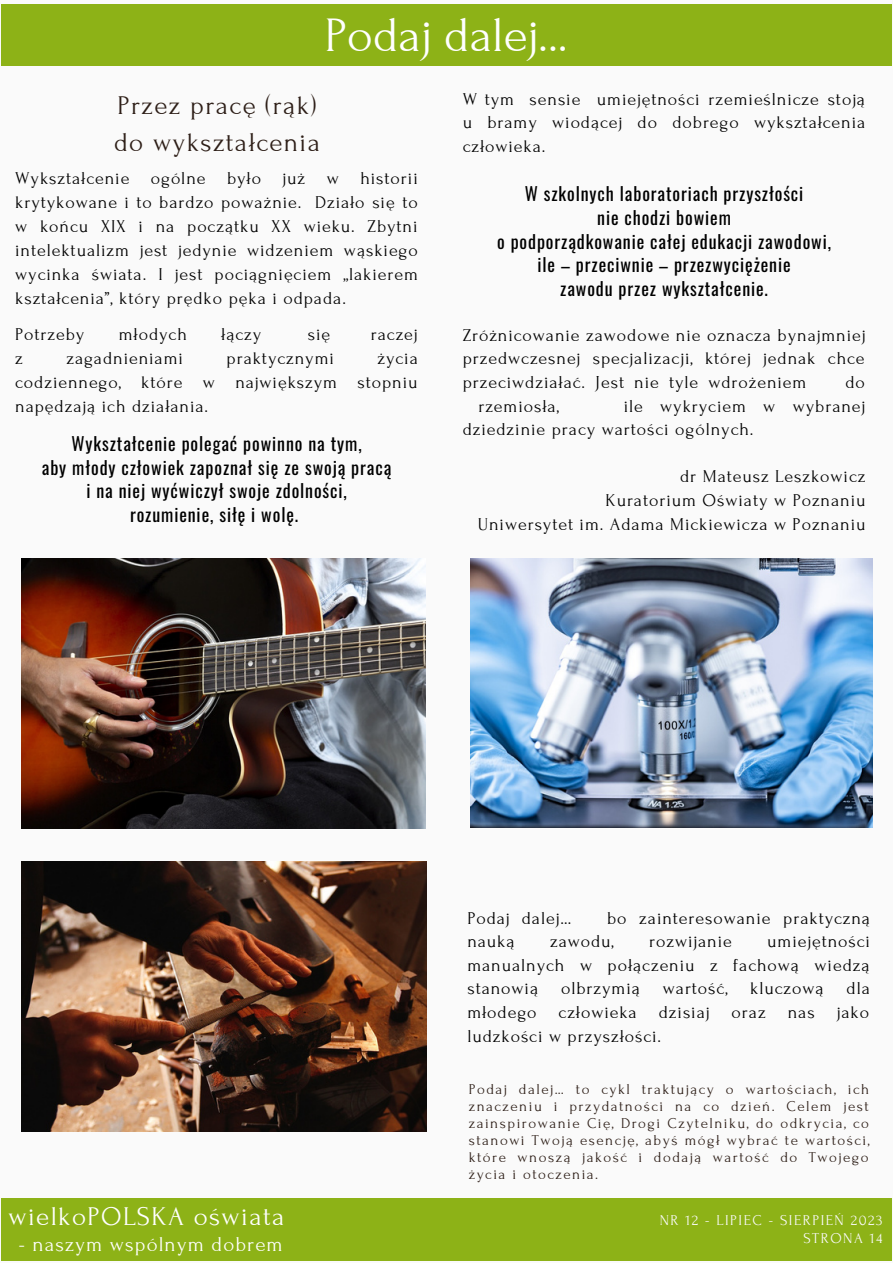
<style>
.page{position:relative;width:893px;height:1264px;background:#fff}
.page>*{position:absolute;margin:0;border:0;box-sizing:border-box;transform-origin:0 0}
.t1{font:49.5px "Forum";color:#fff}
.t2{font:27px "Forum";letter-spacing:.05em;color:#2d1e17}
.t3{font:27px "Forum";letter-spacing:.05em;color:#fff}
.t4{font:21px "Forum";letter-spacing:.05em;color:#fff}
.t5{font:19.8px "Forum";letter-spacing:.1em;color:#fafafa}
.t6{font:18px/23.5px "Forum";letter-spacing:.05em;color:#000;text-align:justify}
.t7{font:18px "Oswald";letter-spacing:.05em;color:#000}
.t8{font:15px/16.8px "Forum";letter-spacing:.1em;color:#2d1e17;text-align:justify}
.t9{font:15px "Forum";letter-spacing:.1em;color:#fafafa}
</style>
<div class="page">
<div style="left:0;top:0;width:892px;height:1262px;background:#fafafa"></div>
<div style="left:1px;top:4px;width:890px;height:62px;background:#8db217"></div>
<div style="left:1px;top:1198px;width:890px;height:63px;background:#8db217"></div>
<img style="left:22px;top:558px;width:403px;height:270px">
<img style="left:22px;top:861px;width:404px;height:270px">
<img style="left:470px;top:558px;width:402px;height:269px">
<p class="t1" style="left:325px;top:8px;width:244px">Podaj dalej...</p>
<p class="t2" style="left:117px;top:90px;width:200px">Przez pracę (rąk)</p>
<p class="t2" style="left:114px;top:127px;width:207px">do wykształcenia</p>
<p class="t6" style="left:15px;top:166px;width:404px;line-height:24px">Wykształcenie ogólne było już w historii krytykowane i to bardzo poważnie. Działo się to w końcu XIX i na początku XX wieku. Zbytni intelektualizm jest jedynie widzeniem wąskiego wycinka świata. I jest pociągnięciem „lakierem kształcenia”, który prędko pęka i odpada.</p>
<p class="t6" style="left:15px;top:322px;width:71px">Potrzeby</p>
<p class="t6" style="left:119px;top:322px;width:70px">młodych</p>
<p class="t6" style="left:221px;top:322px;width:42px">łączy</p>
<p class="t6" style="left:308px;top:322px;width:24px">się</p>
<p class="t6" style="left:371px;top:322px;width:48px">raczej</p>
<p class="t6" style="left:15px;top:346px;width:9px">z</p>
<p class="t6" style="left:66px;top:346px;width:118px">zagadnieniami</p>
<p class="t6" style="left:226px;top:346px;width:109px">praktycznymi</p>
<p class="t6" style="left:15px;top:346px;width:404px;line-height:24px;text-indent:362px">życia codziennego, które w największym stopniu napędzają ich działania.</p>
<p class="t7" style="left:72px;top:429px;width:292px">Wykształcenie polegać powinno na tym,</p>
<p class="t7" style="left:42px;top:453px;width:351px">aby młody człowiek zapoznał się ze swoją pracą</p>
<p class="t7" style="left:86px;top:477px;width:262px">i na niej wyćwiczył swoje zdolności,</p>
<p class="t7" style="left:130px;top:501px;width:170px">rozumienie, siłę i wolę.</p>
<p class="t6" style="left:462px;top:87px;width:404px">W tym sensie umiejętności rzemieślnicze stoją u bramy wiodącej do dobrego wykształcenia człowieka.</p>
<p class="t7" style="left:525px;top:180px;width:280px">W szkolnych laboratoriach przyszłości</p>
<p class="t7" style="left:597px;top:203px;width:135px">nie chodzi bowiem</p>
<p class="t7" style="left:497px;top:227px;width:335px">o podporządkowanie całej edukacji zawodowi,</p>
<p class="t7" style="left:537px;top:251px;width:254px">ile – przeciwnie – przezwyciężenie</p>
<p class="t7" style="left:560px;top:274px;width:209px">zawodu przez wykształcenie.</p>
<p class="t6" style="left:462px;top:323px;width:404px">Zróżnicowanie zawodowe nie oznacza bynajmniej przedwczesnej specjalizacji, której jednak chce przeciwdziałać. Jest nie tyle wdrożeniem</p>
<p class="t6" style="left:845px;top:371px;width:21px">do</p>
<p class="t6" style="left:462px;top:394px;width:404px;text-indent:161px">ile wykryciem w wybranej dziedzinie pracy wartości ogólnych.</p>
<p class="t6" style="left:680px;top:465px;width:187px">dr Mateusz Leszkowicz</p>
<p class="t6" style="left:605px;top:489px;width:261px">Kuratorium Oświaty w Poznaniu</p>
<p class="t6" style="left:477px;top:512px;width:389px">Uniwersytet im. Adama Mickiewicza w Poznaniu</p>
<p class="t6" style="left:478px;top:394px;width:82px">rzemiosła,</p>
<p class="t6" style="left:467px;top:906px;width:106px">Podaj dalej…</p>
<p class="t6" style="left:607px;top:906px;width:264px">bo zainteresowanie praktyczną</p>
<p class="t6" style="left:467px;top:930px;width:49px">nauką</p>
<p class="t6" style="left:550px;top:930px;width:65px">zawodu,</p>
<p class="t6" style="left:649px;top:930px;width:84px">rozwijanie</p>
<p class="t6" style="left:467px;top:930px;width:404px;text-indent:300px">umiejętności manualnych w połączeniu z fachową wiedzą stanowią</p>
<p class="t6" style="left:467px;top:977px;width:404px;text-indent:379px">dla młodego człowieka dzisiaj oraz nas jako ludzkości w przyszłości.</p>
<p class="t6" style="left:561px;top:977px;width:80px">olbrzymią</p>
<p class="t6" style="left:662px;top:977px;width:66px">wartość,</p>
<p class="t6" style="left:750px;top:977px;width:75px">kluczową</p>
<p class="t8" style="left:468px;top:1081px;width:402px">Podaj dalej… to cykl traktujący o wartościach, ich znaczeniu i przydatności na co dzień. Celem jest zainspirowanie Cię, Drogi Czytelniku, do odkrycia, co stanowi Twoją esencję, abyś mógł wybrać te wartości, które wnoszą jakość i dodają wartość do Twojego życia i otoczenia.</p>
<p class="t9" style="left:659px;top:1212px;width:224px">NR 12 - LIPIEC - SIERPIEŃ 2023</p>
<p class="t3" style="left:9px;top:1202px;width:277px">wielkoPOLSKA oświata</p>
<p class="t4" style="left:19px;top:1233px;width:265px">- naszym wspólnym dobrem</p>
<p class="t9" style="left:803px;top:1229px;width:81px">STRONA 14</p>
<p class="t5" style="left:787px;top:1209px;width:81px">PAGE 02</p>
</div>
